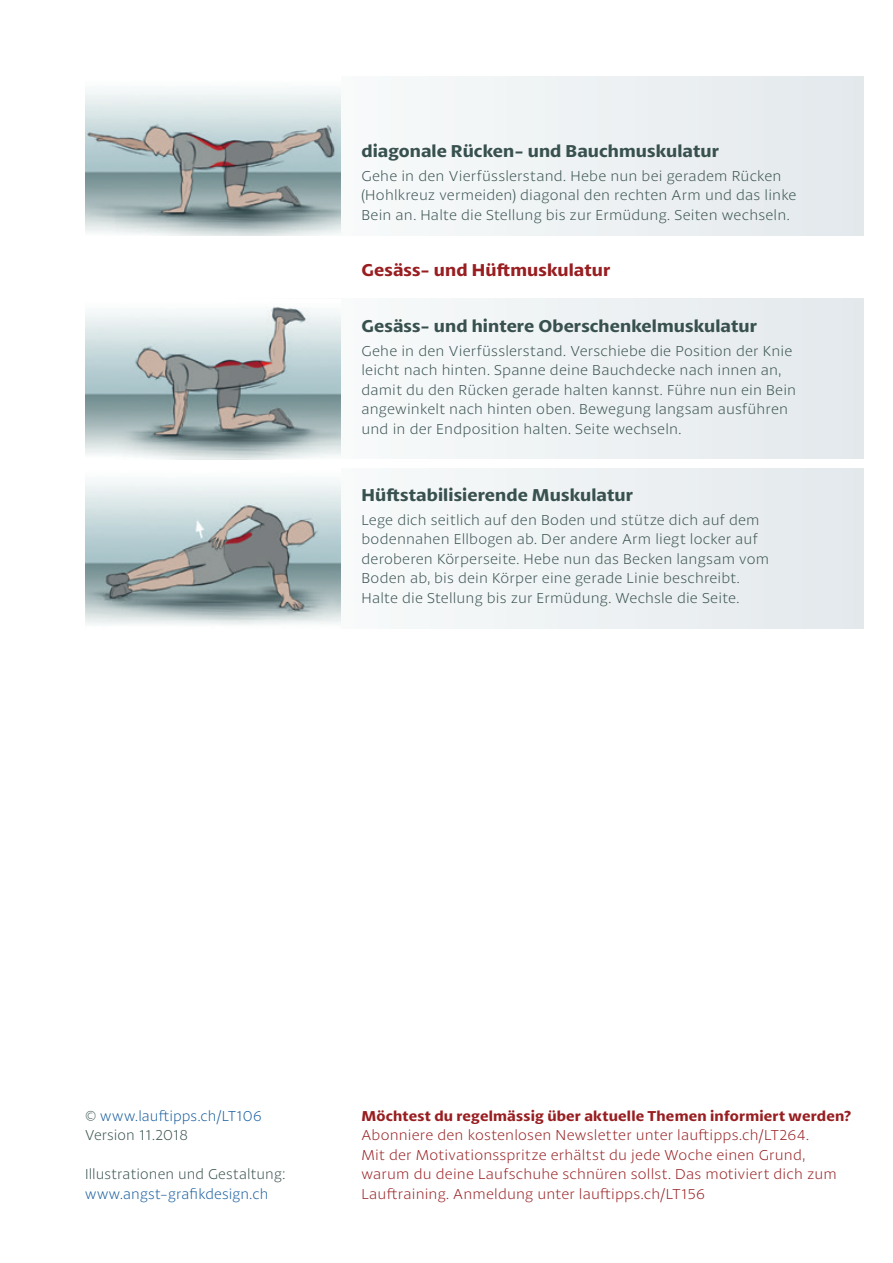
<style>
.page{position:relative;width:893px;height:1263px;background:#fff}
.page>*{position:absolute;margin:0;border:0;box-sizing:border-box;transform-origin:0 0}
.t1{font:600 18px "Petala Pro";letter-spacing:.005em;color:#38514f}
.t2{font:600 18px "Petala Pro";letter-spacing:.01em;color:#981e21}
.t3{font:300 15px/19.5px "Petala Pro";letter-spacing:.015em;color:#38514f}
.t4{font:300 15px/19.5px "Petala Pro";letter-spacing:.015em;color:#981e21}
.t5{font:300 15px/19.5px "Petala Pro";letter-spacing:.01em;color:#175d9e}
.t6{font:600 15px "Petala Pro";letter-spacing:.015em;color:#981e21}
.s1{color:#38514f}
</style>
<div class="page">
<div style="left:208px;top:77px;width:655px;height:551px;background:#edf1f3"></div>
<img style="left:85px;top:468px;width:255px;height:160px">
<div style="left:85px;top:236px;width:808px;height:9px;background:#fff"></div>
<div style="left:85px;top:459px;width:808px;height:8px;background:#fff"></div>
<img style="left:85px;top:299px;width:255px;height:160px">
<img style="left:85px;top:77px;width:255px;height:159px">
<div style="left:85px;top:237px;width:778px;height:61px;background:#fff"></div>
<p class="t1" style="left:361px;top:140px;width:359px">diagonale Rücken- und Bauchmuskulatur</p>
<p class="t3" style="left:361px;top:166px;width:437px">Gehe in den Vierfüsslerstand. Hebe nun bei geradem Rücken (Hohlkreuz vermeiden) diagonal den rechten Arm und das linke<br>Bein an. Halte die Stellung bis zur Ermüdung. Seiten wechseln.</p>
<p class="t2" style="left:361px;top:260px;width:250px">Gesäss- und Hüftmuskulatur</p>
<p class="t1" style="left:361px;top:315px;width:397px">Gesäss- und hintere Oberschenkelmuskulatur</p>
<p class="t3" style="left:361px;top:341px;width:436px">Gehe in den Vierfüsslerstand. Verschiebe die Position der Knie leicht nach hinten. Spanne deine Bauchdecke nach innen an, damit du den Rücken gerade halten kannst. Führe nun ein Bein angewinkelt nach hinten oben. Bewegung langsam ausführen und in der Endposition halten. Seite wechseln.</p>
<p class="t1" style="left:361px;top:485px;width:273px">Hüftstabilisierende Muskulatur</p>
<p class="t3" style="left:361px;top:511px;width:409px">Lege dich seitlich auf den Boden und stütze dich auf dem bodennahen Ellbogen ab. Der andere Arm liegt locker auf deroberen Körperseite. Hebe nun das Becken langsam vom Boden ab, bis dein Körper eine gerade Linie beschreibt.<br>Halte die Stellung bis zur Ermüdung. Wechsle die Seite.</p>
<p class="t5" style="left:85px;top:1106px;width:178px"><span class="s1">©</span> www.lauftipps.ch/LT106<br><span class="s1">Version 11.2018</span></p>
<p class="t3" style="left:85px;top:1165px;width:202px">Illustrationen und Gestaltung:</p>
<p class="t5" style="left:85px;top:1184px;width:185px">www.angst-grafikdesign.ch</p>
<p class="t6" style="left:361px;top:1107px;width:491px">Möchtest du regelmässig über aktuelle Themen informiert werden?</p>
<p class="t4" style="left:361px;top:1126px;width:477px">Abonniere den kostenlosen Newsletter unter lauftipps.ch/LT264.<br>Mit der Motivationsspritze erhältst du jede Woche einen Grund, warum du deine Laufschuhe schnüren sollst. Das motiviert dich zum Lauftraining. Anmeldung unter lauftipps.ch/LT156</p>
</div>
